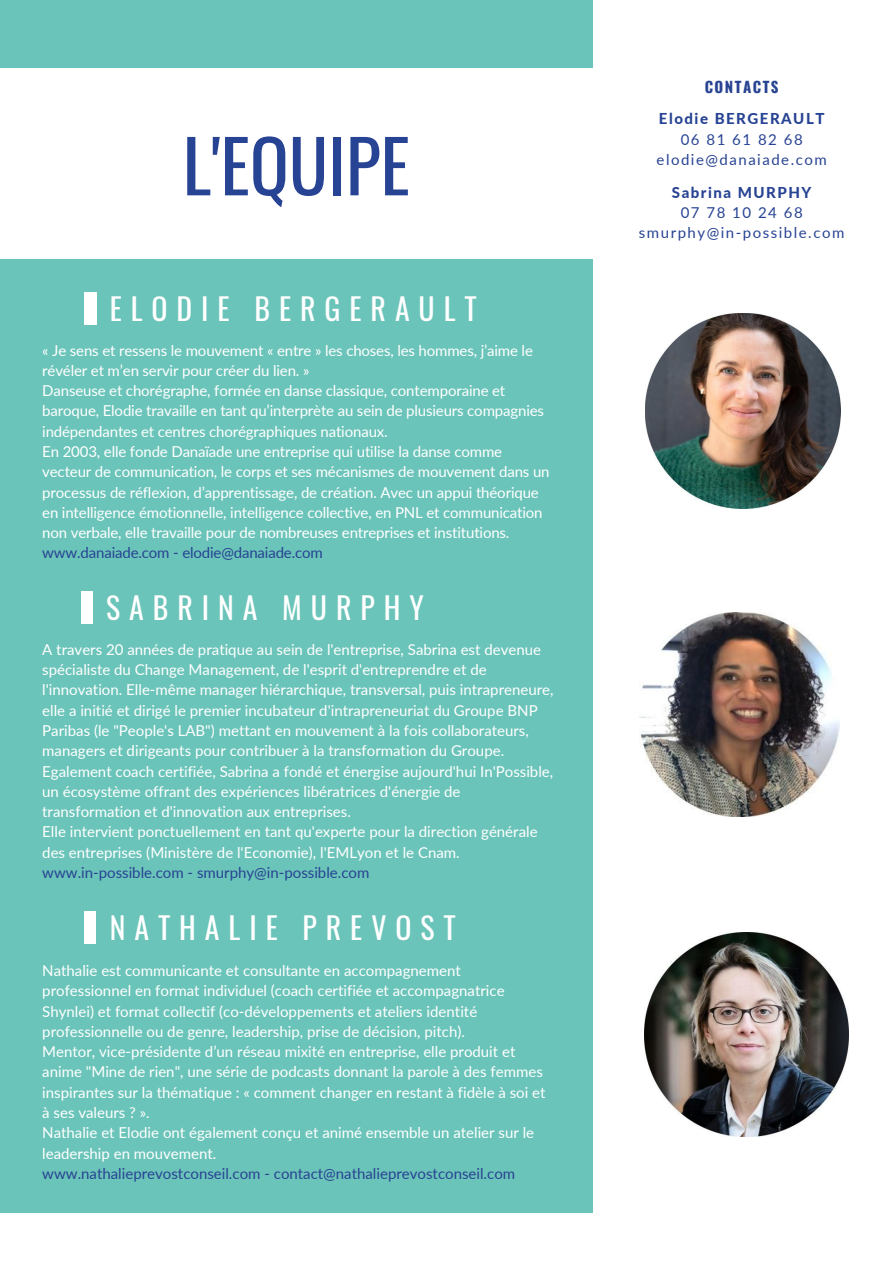
<style>
.page{position:relative;width:894px;height:1264px;background:#fff}
.page>*{position:absolute;margin:0;border:0;box-sizing:border-box;transform-origin:0 0}
.t1{font:72px "Oswald";color:#274393}
.t2{font:29.85px "Oswald";letter-spacing:.3em;color:#fff}
.t3{font:15px/20.2px "Lato";color:#fff}
.t4{font:15px "Lato";color:#274393}
.t5{font:15px/20.2px "Lato";letter-spacing:.1em;color:#274393;text-align:center}
.t6{font:800 15px "Lato";letter-spacing:.1em;color:#274393}
.t7{font:700 15px "Oswald";letter-spacing:.1em;color:#274393}
</style>
<div class="page">
<div style="left:0;top:0;width:592px;height:1263px;background:#6bc4b9"></div>
<div style="left:0;top:1236px;width:893px;height:22px;background:#fff"></div>
<div style="left:84px;top:910px;width:11px;height:33px;background:#fff"></div>
<img style="left:644px;top:932px;width:204px;height:204px">
<div style="left:0;top:68px;width:413px;height:191px;background:#fff"></div>
<div style="left:152px;top:68px;width:441px;height:191px;background:#fff"></div>
<div style="left:85px;top:292px;width:11px;height:32px;background:#fff"></div>
<img style="left:645px;top:314px;width:195px;height:194px">
<div style="left:81px;top:591px;width:11px;height:33px;background:#fff"></div>
<img style="left:639px;top:612px;width:199px;height:204px">
<div style="left:0;top:1257px;width:893px;height:6px;background:#fff"></div>
<div style="left:0;top:1213px;width:893px;height:23px;background:#fff"></div>
<h1 class="t1" style="left:183px;top:109px;width:228px">L'EQUIPE</h1>
<h2 class="t2" style="left:110px;top:285px;width:368px">ELODIE BERGERAULT</h2>
<p class="t3" style="left:42px;top:340px;width:508px">« Je sens et ressens le mouvement « entre » les choses, les hommes, j’aime le révéler et m’en servir pour créer du lien. »<br>Danseuse et chorégraphe, formée en danse classique, contemporaine et baroque, Elodie travaille en tant qu’interprète au sein de plusieurs compagnies indépendantes et centres chorégraphiques nationaux.<br>En 2003, elle fonde Danaïade une entreprise qui utilise la danse comme vecteur de communication, le corps et ses mécanismes de mouvement dans un processus de réflexion, d’apprentissage, de création. Avec un appui théorique en intelligence émotionnelle, intelligence collective, en PNL et communication non verbale, elle travaille pour de nombreuses entreprises et institutions.</p>
<p class="t4" style="left:42px;top:543px;width:282px">www.danaiade.com - elodie@danaiade.com</p>
<h2 class="t2" style="left:106px;top:584px;width:319px">SABRINA MURPHY</h2>
<p class="t3" style="left:42px;top:639px;width:512px">A travers 20 années de pratique au sein de l'entreprise, Sabrina est devenue spécialiste du Change Management, de l'esprit d'entreprendre et de l'innovation. Elle-même manager hiérarchique, transversal, puis intrapreneure, elle a initié et dirigé le premier incubateur d'intrapreneuriat du Groupe BNP Paribas (le "People's LAB") mettant en mouvement à la fois collaborateurs, managers et dirigeants pour contribuer à la transformation du Groupe.<br>Egalement coach certifiée, Sabrina a fondé et énergise aujourd'hui In'Possible, un écosystème offrant des expériences libératrices d'énergie de transformation et d'innovation aux entreprises.<br>Elle intervient ponctuellement en tant qu'experte pour la direction générale des entreprises (Ministère de l'Economie), l'EMLyon et le Cnam.</p>
<p class="t4" style="left:42px;top:863px;width:328px">www.in-possible.com - smurphy@in-possible.com</p>
<h2 class="t2" style="left:110px;top:904px;width:347px">NATHALIE PREVOST</h2>
<p class="t3" style="left:42px;top:960px;width:504px">Nathalie est communicante et consultante en accompagnement professionnel en format individuel (coach certifiée et accompagnatrice Shynlei) et format collectif (co-développements et ateliers identité professionnelle ou de genre, leadership, prise de décision, pitch).<br>Mentor, vice-présidente d’un réseau mixité en entreprise, elle produit et anime "Mine de rien", une série de podcasts donnant la parole à des femmes inspirantes sur la thématique : « comment changer en restant à fidèle à soi et à ses valeurs ? ».<br>Nathalie et Elodie ont également conçu et animé ensemble un atelier sur le leadership en mouvement.</p>
<p class="t4" style="left:42px;top:1163px;width:474px">www.nathalieprevostconseil.com - contact@nathalieprevostconseil.com</p>
<p class="t7" style="left:704px;top:75px;width:75px">CONTACTS</p>
<p class="t6" style="left:658px;top:110px;width:167px">Elodie BERGERAULT</p>
<p class="t5" style="left:656px;top:129px;width:172px">06 81 61 82 68 elodie@danaiade.com</p>
<p class="t6" style="left:671px;top:183px;width:141px">Sabrina MURPHY</p>
<p class="t5" style="left:638px;top:202px;width:207px">07 78 10 24 68 smurphy@in-possible.com</p>
</div>
